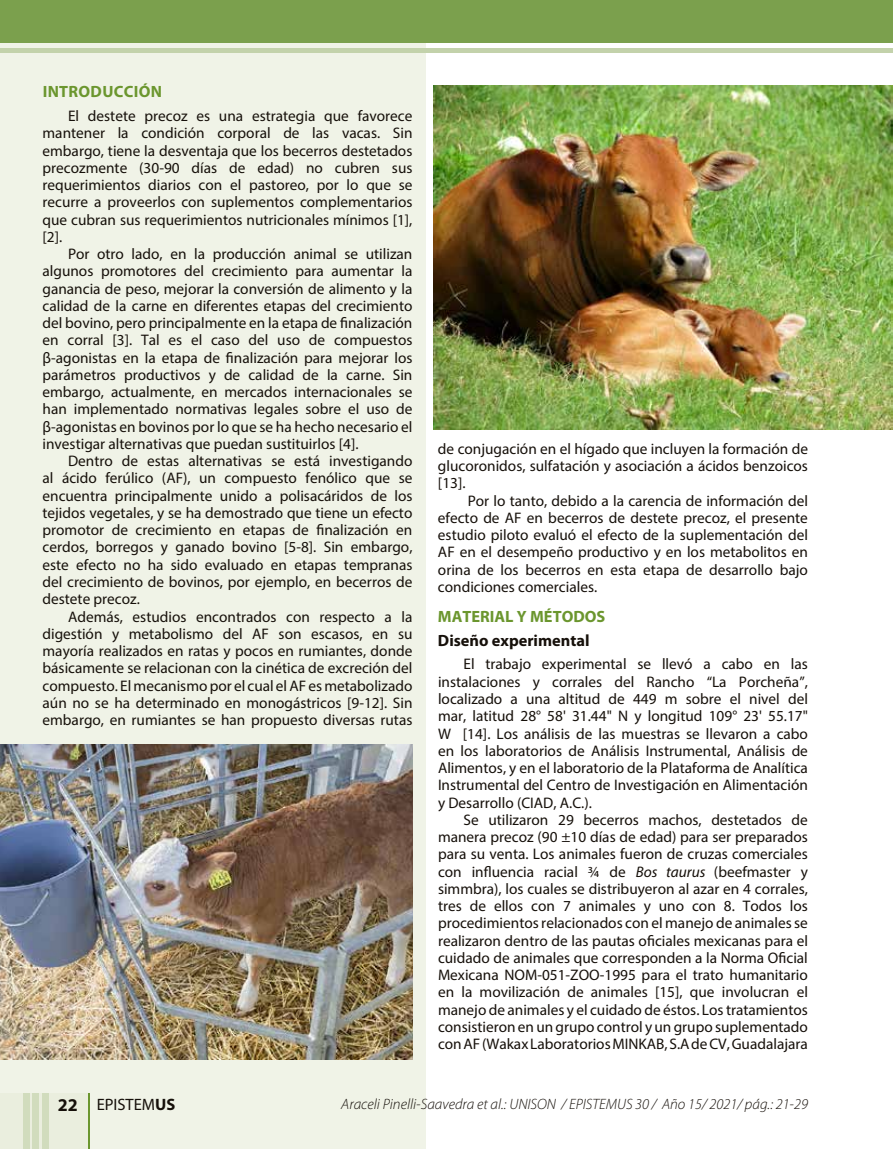
<style>
.page{position:relative;width:893px;height:1149px;background:#fff}
.page>*{position:absolute;margin:0;border:0;box-sizing:border-box;transform-origin:0 0}
.t1{font:16.5px "Myriad Pro";color:#16100a}
.t2{font:700 16.35px "Myriad Pro";color:#16100a}
.t3{font:700 16.35px "Myriad Pro";color:#6b962e}
.t4{font:700 16.35px "Myriad Pro";letter-spacing:.02em;color:#6b962e}
.t5{font:15.3px/17.2px "Myriad Pro";color:#16100a;text-align:justify}
.t6{font:italic 300 15px "Myriad Pro";color:#16100a}
.s1{font-style:italic}
.s2{font-weight:700;font-size:18px}
.s3{font-weight:700}
</style>
<div class="page">
<div style="left:0;top:0;width:425px;height:1148px;background:#f0f3e7"></div>
<div style="left:0;top:0;width:893px;height:43px;background:#7ba04d"></div>
<div style="left:0;top:48px;width:893px;height:5px;background:#c3d2ab"></div>
<img style="left:0;top:744px;width:412px;height:315px">
<img style="left:434px;top:85px;width:459px;height:344px">
<div style="left:0;top:1092px;width:89px;height:56px;background:#eaeede"></div>
<div style="left:23px;top:1092px;width:6px;height:56px;background:#d1dcbd"></div>
<div style="left:32px;top:1092px;width:7px;height:56px;background:#d1dcbd"></div>
<div style="left:42px;top:1092px;width:6px;height:56px;background:#d1dcbd"></div>
<hr style="left:88px;top:1092px;width:1px;height:56px;background:#6b962e">
<p class="t4" style="left:43px;top:81px;width:121px">INTRODUCCIÓN</p>
<p class="t5" style="left:43px;top:107px;width:371px;text-indent:26px">El destete precoz es una estrategia que favorece mantener la condición corporal de las vacas. Sin embargo, tiene la desventaja que los becerros destetados precozmente (30-90 días de edad) no cubren sus requerimientos diarios con el pastoreo, por lo que se recurre a proveerlos con suplementos complementarios que cubran sus requerimientos nutricionales mínimos [1], [2].</p>
<p class="t5" style="left:43px;top:245px;width:371px;text-indent:26px">Por otro lado, en la producción animal se utilizan algunos promotores del crecimiento para aumentar la ganancia de peso, mejorar la conversión de alimento y la calidad de la carne en diferentes etapas del crecimiento del bovino, pero principalmente en la etapa de finalización en corral [3]. Tal es el caso del uso de compuestos β-agonistas en la etapa de finalización para mejorar los parámetros productivos y de calidad de la carne. Sin embargo, actualmente, en mercados internacionales se han implementado normativas legales sobre el uso de β-agonistas en bovinos por lo que se ha hecho necesario el investigar alternativas que puedan sustituirlos [4].</p>
<p class="t5" style="left:43px;top:452px;width:371px;text-indent:26px">Dentro de estas alternativas se está investigando al ácido ferúlico (AF), un compuesto fenólico que se encuentra principalmente unido a polisacáridos de los tejidos vegetales, y se ha demostrado que tiene un efecto promotor de crecimiento en etapas de finalización en cerdos, borregos y ganado bovino [5-8]. Sin embargo, este efecto no ha sido evaluado en etapas tempranas del crecimiento de bovinos, por ejemplo, en becerros de destete precoz.</p>
<p class="t5" style="left:43px;top:607px;width:371px;text-indent:26px">Además, estudios encontrados con respecto a la digestión y metabolismo del AF son escasos, en su mayoría realizados en ratas y pocos en rumiantes, donde básicamente se relacionan con la cinética de excreción del compuesto. El mecanismo por el cual el AF es metabolizado aún no se ha determinado en monogástricos [9-12]. Sin embargo, en rumiantes se han propuesto diversas rutas</p>
<p class="t5" style="left:438px;top:439px;width:371px">de conjugación en el hígado que incluyen la formación de glucoronidos, sulfatación y asociación a ácidos benzoicos [13].</p>
<p class="t5" style="left:438px;top:491px;width:371px;text-indent:30px">Por lo tanto, debido a la carencia de información del efecto de AF en becerros de destete precoz, el presente estudio piloto evaluó el efecto de la suplementación del AF en el desempeño productivo y en los metabolitos en orina de los becerros en esta etapa de desarrollo bajo condiciones comerciales.</p>
<p class="t3" style="left:438px;top:606px;width:169px">MATERIAL Y MÉTODOS</p>
<p class="t2" style="left:438px;top:629px;width:153px">Diseño experimental</p>
<p class="t5" style="left:438px;top:655px;width:371px;text-indent:26px">El trabajo experimental se llevó a cabo en las instalaciones y corrales del Rancho “La Porcheña”, localizado a una altitud de 449 m sobre el nivel del mar, latitud 28° 58' 31.44" N y longitud 109° 23' 55.17" W [14]. Los análisis de las muestras se llevaron a cabo en los laboratorios de Análisis Instrumental, Análisis de Alimentos, y en el laboratorio de la Plataforma de Analítica Instrumental del Centro de Investigación en Alimentación y Desarrollo (CIAD, A.C.).</p>
<p class="t5" style="left:438px;top:810px;width:371px;text-indent:26px">Se utilizaron 29 becerros machos, destetados de manera precoz (90 ±10 días de edad) para ser preparados para su venta. Los animales fueron de cruzas comerciales con influencia racial ¾ de <span class="s1">Bos taurus</span> (beefmaster y simmbra), los cuales se distribuyeron al azar en 4 corrales, tres de ellos con 7 animales y uno con 8. Todos los procedimientos relacionados con el manejo de animales se realizaron dentro de las pautas oficiales mexicanas para el cuidado de animales que corresponden a la Norma Oficial Mexicana NOM-051-ZOO-1995 para el trato humanitario en la movilización de animales [15], que involucran el manejo de animales y el cuidado de éstos. Los tratamientos consistieron en un grupo control y un grupo suplementado con AF (Wakax Laboratorios MINKAB, S.A de CV, Guadalajara</p>
<p class="t1" style="left:58px;top:1093px;width:119px"><span class="s2">22</span> EPISTEM<span class="s3">US</span></p>
<p class="t6" style="left:341px;top:1094px;width:468px">Araceli Pinelli-Saavedra et al.: UNISON / EPISTEMUS 30 / Año 15/ 2021/ pág.: 21-29</p>
</div>
